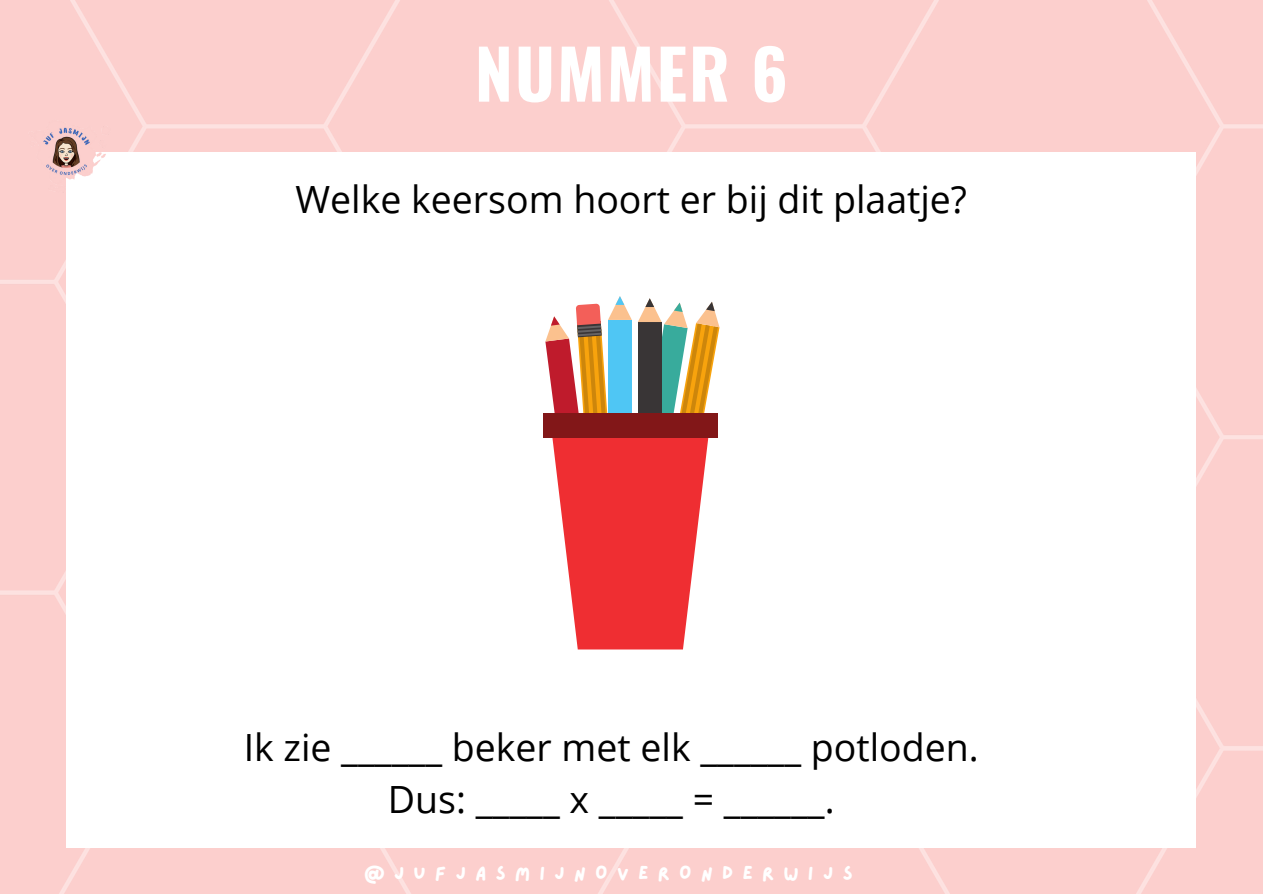
<style>
.page{position:relative;width:1263px;height:894px;background:#fff}
.page>*{position:absolute;margin:0;border:0;box-sizing:border-box;transform-origin:0 0}
.t1{font:700 67.95px "Oswald";letter-spacing:.03em;color:#fff}
.t2{font:37.5px "Open Sans";color:#000}
.t3{font:19.2px "Lazydog";letter-spacing:.475em;color:#fff}
</style>
<div class="page">
<div style="left:0;top:0;width:1263px;height:893px;background:#fccfcd"></div>
<div style="left:67px;top:152px;width:1129px;height:695px;background:#fff"></div>
<img style="left:23px;top:108px;width:87px;height:88px">
<svg style="left:545px;top:296px;width:174px;height:353px"></svg>
<div style="left:543px;top:413px;width:175px;height:24px;background:#821718"></div>
<p class="t1" style="left:475px;top:21px;width:314px">NUMMER 6</p>
<p class="t2" style="left:295px;top:173px;width:673px">Welke keersom hoort er bij dit plaatje?</p>
<p class="t2" style="left:244px;top:720px;width:737px">Ik zie ______ beker met elk ______ potloden.</p>
<p class="t2" style="left:388px;top:772px;width:448px">Dus: _____ x _____ = ______.</p>
<p class="t3" style="left:364px;top:863px;width:490px">@JUFJASMIJNOVERONDERWIJS</p>
</div>
